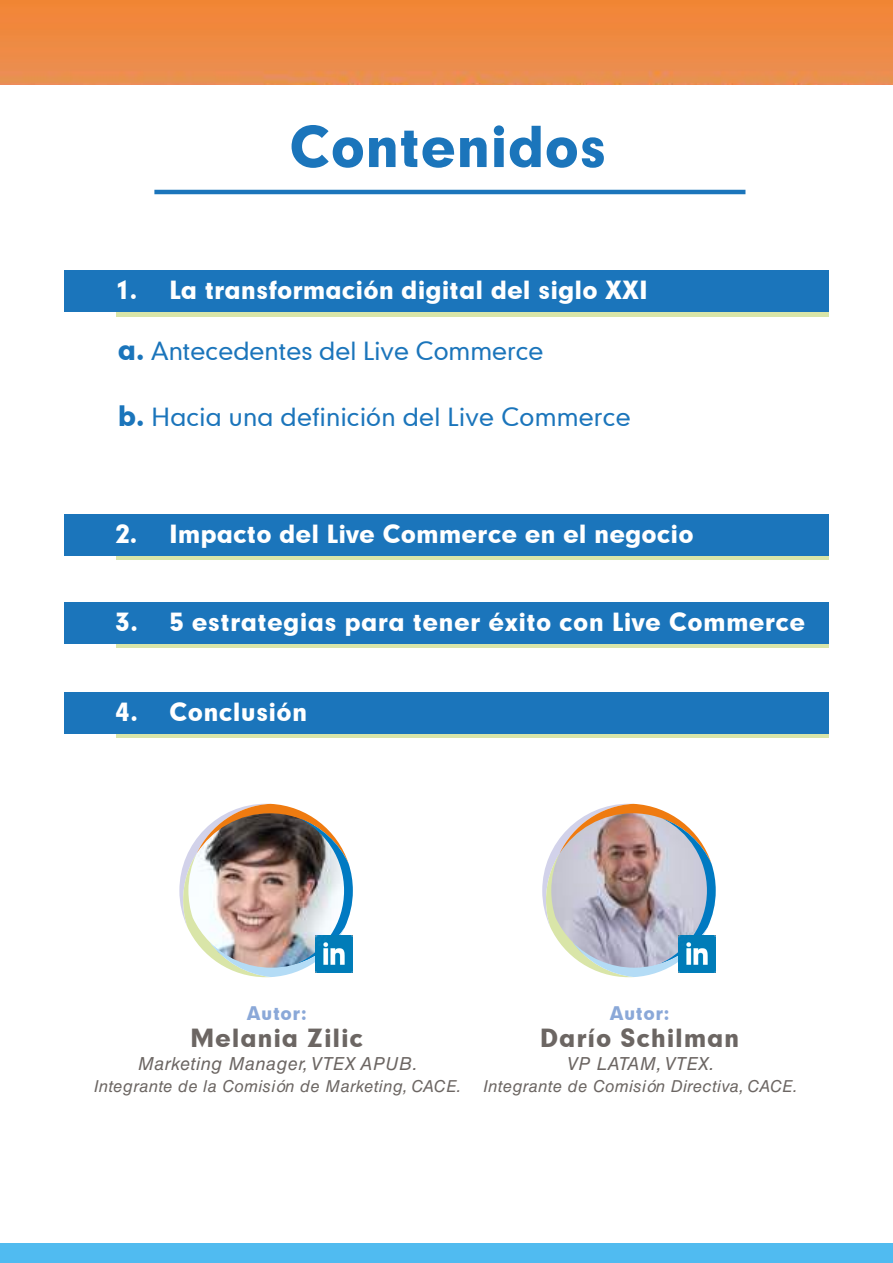
<style>
.page{position:relative;width:893px;height:1263px;background:#fff}
.page>*{position:absolute;margin:0;border:0;box-sizing:border-box;transform-origin:0 0}
.t1{font:54px "Geometric 706 BT Black B";color:#1b75bb}
.t2{font:24px "Geometric 706 BT Black B";color:#fff}
.t3{font:24px "Geometric 706 BT Medium B";letter-spacing:.01em;color:#1b75bb}
.t4{font:24px "Geometric 706 BT Black B";letter-spacing:.03em;color:#6c6663}
.t5{font:italic 18px "Helvetica LT Std";letter-spacing:.03em;color:#6c6663}
.t6{font:18px "Geometric 706 BT Black B";letter-spacing:.03em;color:#8aa8d8}
.t7{font:italic 16.5px "Helvetica LT Std";letter-spacing:.03em;color:#6c6663}
.s1{font-family:"Geometric 706 BT Black B";font-size:27px}
</style>
<div class="page">
<img style="left:0;top:0;width:893px;height:1263px">
<div style="left:0;top:85px;width:893px;height:1157px;background:#fff"></div>
<div style="left:116px;top:606px;width:713px;height:42px;background:linear-gradient(to right,#d9e5a8,#d9e5a8)"></div>
<div style="left:64px;top:602px;width:765px;height:41px;background:#1b75bb"></div>
<hr style="left:154px;top:190px;width:591px;height:4px;background:#1b75bb">
<div style="left:116px;top:275px;width:713px;height:41px;background:#d9e5a8"></div>
<div style="left:64px;top:270px;width:765px;height:42px;background:#1b75bb"></div>
<div style="left:116px;top:518px;width:713px;height:42px;background:#d9e5a8"></div>
<div style="left:64px;top:514px;width:765px;height:42px;background:#1b75bb"></div>
<img style="left:179px;top:804px;width:174px;height:173px">
<img style="left:316px;top:935px;width:37px;height:37px">
<div style="left:116px;top:696px;width:713px;height:42px;background:linear-gradient(to right,#d9e5a8,#d9e5a8)"></div>
<div style="left:64px;top:692px;width:765px;height:41px;background:#1b75bb"></div>
<svg style="left:542px;top:804px;width:174px;height:173px"></svg>
<img style="left:679px;top:935px;width:37px;height:37px">
<h1 class="t1" style="left:289px;top:110px;width:319px">Contenidos</h1>
<p class="t2" style="left:115px;top:274px;width:534px">1. La transformación digital del siglo XXI</p>
<p class="t3" style="left:118px;top:335px;width:427px"><span class="s1">a.</span> Antecedentes del Live Commerce</p>
<p class="t3" style="left:118px;top:401px;width:515px"><span class="s1">b.</span> Hacia una definición del Live Commerce</p>
<p class="t2" style="left:115px;top:517px;width:580px">2. Impacto del Live Commerce en el negocio</p>
<p class="t2" style="left:115px;top:605px;width:692px">3. 5 estrategias para tener éxito con Live Commerce</p>
<p class="t2" style="left:115px;top:695px;width:194px">4. Conclusión</p>
<p class="t6" style="left:247px;top:1001px;width:61px">Autor:</p>
<p class="t4" style="left:190px;top:1022px;width:175px">Melania Zilic</p>
<p class="t5" style="left:138px;top:1053px;width:281px">Marketing Manager, VTEX APUB.</p>
<p class="t7" style="left:94px;top:1077px;width:369px">Integrante de la Comisión de Marketing, CACE.</p>
<p class="t6" style="left:610px;top:1001px;width:61px">Autor:</p>
<p class="t4" style="left:540px;top:1022px;width:201px">Darío Schilman</p>
<p class="t5" style="left:567px;top:1053px;width:149px">VP LATAM, VTEX.</p>
<p class="t7" style="left:484px;top:1077px;width:316px">Integrante de Comisión Directiva, CACE.</p>
</div>
